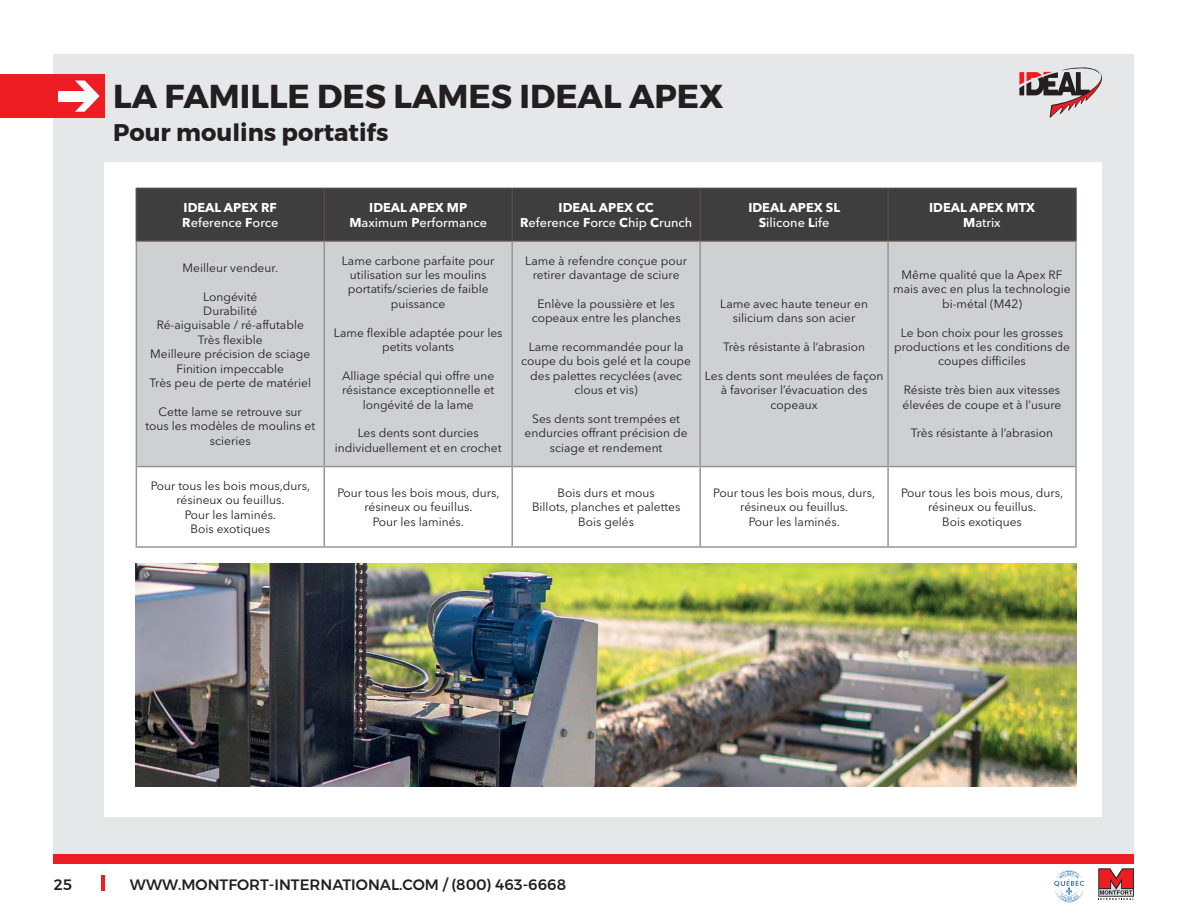
<style>
.page{position:relative;width:1188px;height:918px;background:#fff}
.page>*{position:absolute;margin:0;border:0;box-sizing:border-box;transform-origin:0 0}
.t1{font:700 33px "Montserrat";color:#231f20}
.t2{font:700 24px "Montserrat";color:#231f20}
.t3{font:500 15px "Montserrat";color:#231f20}
.t4{font:500 12.75px "Avenir Next LT Pro";color:#fff}
.t5{font:700 12.75px "Avenir Next LT Pro";color:#fff}
.t6{font:12px/14.4px "Avenir Next LT Pro";color:#231f20;text-align:center}
.s1{font-weight:700}
</style>
<div class="page">
<div style="left:54px;top:54px;width:1080px;height:800px;background:#e6e7e9"></div>
<div style="left:0;top:75px;width:105px;height:43px;background:#ee1d23"></div>
<div style="left:58px;top:91px;width:32px;height:11px;background:#fff"></div>
<svg style="left:75px;top:81px;width:25px;height:31px"></svg>
<div style="left:54px;top:855px;width:1080px;height:9px;background:#ee1d23"></div>
<svg style="left:1019px;top:67px;width:83px;height:51px"></svg>
<hr style="left:101px;top:875px;width:4px;height:16px;background:#ee1d23">
<svg style="left:1098px;top:868px;width:36px;height:32px"></svg>
<svg style="left:1054px;top:870px;width:30px;height:32px"></svg>
<div style="left:104px;top:162px;width:998px;height:654px;background:#fff"></div>
<img style="left:135px;top:564px;width:942px;height:222px">
<div style="left:137px;top:189px;width:938px;height:51px;background:#3e3e3f"></div>
<div style="left:137px;top:242px;width:938px;height:224px;background:#cfd0d2"></div>
<svg style="left:137px;top:467px;width:938px;height:79px"></svg>
<hr style="left:136px;top:188px;width:188px;height:1px;background:#524a47">
<hr style="left:136px;top:189px;width:1px;height:51px;background:#524a47">
<hr style="left:324px;top:188px;width:188px;height:1px;background:#524a47">
<hr style="left:324px;top:189px;width:1px;height:51px;background:#524a47">
<hr style="left:512px;top:188px;width:188px;height:1px;background:#524a47">
<hr style="left:511px;top:189px;width:2px;height:51px;background:#524a47">
<hr style="left:700px;top:188px;width:188px;height:1px;background:#524a47">
<hr style="left:699px;top:189px;width:2px;height:51px;background:#524a47">
<hr style="left:888px;top:188px;width:189px;height:1px;background:#524a47">
<hr style="left:887px;top:189px;width:2px;height:51px;background:#524a47">
<hr style="left:1075px;top:189px;width:2px;height:51px;background:#524a47">
<hr style="left:136px;top:240px;width:188px;height:2px;background:#524a47">
<hr style="left:324px;top:240px;width:188px;height:2px;background:#524a47">
<hr style="left:512px;top:240px;width:188px;height:2px;background:#524a47">
<hr style="left:700px;top:240px;width:188px;height:2px;background:#524a47">
<hr style="left:888px;top:240px;width:189px;height:2px;background:#524a47">
<hr style="left:136px;top:242px;width:1px;height:224px;background:#939598">
<hr style="left:324px;top:242px;width:1px;height:224px;background:#939598">
<hr style="left:511px;top:242px;width:2px;height:224px;background:#939598">
<hr style="left:699px;top:242px;width:2px;height:224px;background:#939598">
<hr style="left:887px;top:242px;width:2px;height:224px;background:#939598">
<hr style="left:1075px;top:242px;width:2px;height:224px;background:#939598">
<hr style="left:136px;top:466px;width:188px;height:1px;background:#939598">
<hr style="left:136px;top:467px;width:1px;height:79px;background:#939598">
<hr style="left:324px;top:466px;width:188px;height:1px;background:#939598">
<hr style="left:324px;top:467px;width:1px;height:79px;background:#939598">
<hr style="left:512px;top:466px;width:188px;height:1px;background:#939598">
<hr style="left:511px;top:467px;width:2px;height:79px;background:#939598">
<hr style="left:700px;top:466px;width:188px;height:1px;background:#939598">
<hr style="left:699px;top:467px;width:2px;height:79px;background:#939598">
<hr style="left:888px;top:466px;width:189px;height:1px;background:#939598">
<hr style="left:887px;top:467px;width:2px;height:79px;background:#939598">
<hr style="left:1075px;top:467px;width:2px;height:79px;background:#939598">
<hr style="left:136px;top:546px;width:188px;height:2px;background:#939598">
<hr style="left:324px;top:546px;width:188px;height:2px;background:#939598">
<hr style="left:512px;top:546px;width:188px;height:2px;background:#939598">
<hr style="left:700px;top:546px;width:188px;height:2px;background:#939598">
<hr style="left:888px;top:546px;width:189px;height:2px;background:#939598">
<p class="t1" style="left:113px;top:70px;width:612px">LA FAMILLE DES LAMES IDEAL APEX</p>
<p class="t2" style="left:113px;top:113px;width:277px">Pour moulins portatifs</p>
<p class="t5" style="left:184px;top:200px;width:95px">IDEAL APEX RF</p>
<p class="t4" style="left:182px;top:215px;width:98px"><span class="s1">R</span>eference <span class="s1">F</span>orce</p>
<p class="t6" style="left:183px;top:260px;width:97px">Meilleur vendeur.</p>
<p class="t6" style="left:203px;top:289px;width:56px">Longévité</p>
<p class="t6" style="left:203px;top:304px;width:55px">Durabilité</p>
<p class="t6" style="left:157px;top:318px;width:149px">Ré-aiguisable / ré-affutable</p>
<p class="t6" style="left:198px;top:332px;width:66px">Très flexible</p>
<p class="t6" style="left:150px;top:347px;width:162px">Meilleure précision de sciage</p>
<p class="t6" style="left:176px;top:361px;width:109px">Finition impeccable</p>
<p class="t6" style="left:150px;top:376px;width:163px">Très peu de perte de matériel</p>
<p class="t6" style="left:145px;top:404px;width:171px">Cette lame se retrouve sur tous les modèles de moulins et scieries</p>
<p class="t6" style="left:151px;top:478px;width:161px">Pour tous les bois mous,durs, résineux ou feuillus.</p>
<p class="t6" style="left:185px;top:507px;width:93px">Pour les laminés.</p>
<p class="t6" style="left:190px;top:521px;width:81px">Bois exotiques</p>
<p class="t5" style="left:369px;top:200px;width:99px">IDEAL APEX MP</p>
<p class="t4" style="left:349px;top:215px;width:139px"><span class="s1">M</span>aximum <span class="s1">P</span>erformance</p>
<p class="t6" style="left:342px;top:253px;width:154px">Lame carbone parfaite pour utilisation sur les moulins portatifs/scieries de faible puissance</p>
<p class="t6" style="left:334px;top:325px;width:170px">Lame flexible adaptée pour les petits volants</p>
<p class="t6" style="left:342px;top:368px;width:154px">Alliage spécial qui offre une résistance exceptionnelle et longévité de la lame</p>
<p class="t6" style="left:335px;top:426px;width:168px">Les dents sont durcies individuellement et en crochet</p>
<p class="t6" style="left:337px;top:485px;width:164px">Pour tous les bois mous, durs, résineux ou feuillus.</p>
<p class="t6" style="left:373px;top:514px;width:93px">Pour les laminés.</p>
<p class="t5" style="left:559px;top:200px;width:97px">IDEAL APEX CC</p>
<p class="t4" style="left:520px;top:215px;width:174px"><span class="s1">R</span>eference <span class="s1">F</span>orce <span class="s1">C</span>hip <span class="s1">C</span>runch</p>
<p class="t6" style="left:525px;top:253px;width:163px">Lame à refendre conçue pour retirer davantage de sciure</p>
<p class="t6" style="left:532px;top:296px;width:150px">Enlève la poussière et les copeaux entre les planches</p>
<p class="t6" style="left:521px;top:340px;width:171px">Lame recommandée pour la coupe du bois gelé et la coupe des palettes recyclées (avec clous et vis)</p>
<p class="t6" style="left:525px;top:412px;width:165px">Ses dents sont trempées et endurcies offrant précision de sciage et rendement</p>
<p class="t6" style="left:557px;top:485px;width:99px">Bois durs et mous</p>
<p class="t6" style="left:532px;top:500px;width:150px">Billots, planches et palettes</p>
<p class="t6" style="left:578px;top:514px;width:57px">Bois gelés</p>
<p class="t5" style="left:748px;top:200px;width:93px">IDEAL APEX SL</p>
<p class="t4" style="left:759px;top:215px;width:72px"><span class="s1">S</span>ilicone <span class="s1">L</span>ife</p>
<p class="t5" style="left:929px;top:200px;width:108px">IDEAL APEX MTX</p>
<p class="t4" style="left:963px;top:215px;width:39px"><span class="s1">M</span>atrix</p>
<p class="t6" style="left:720px;top:296px;width:149px">Lame avec haute teneur en silicium dans son acier</p>
<p class="t6" style="left:723px;top:340px;width:144px">Très résistante à l’abrasion</p>
<p class="t6" style="left:705px;top:368px;width:180px">Les dents sont meulées de façon à favoriser l’évacuation des copeaux</p>
<p class="t6" style="left:893px;top:268px;width:179px">Même qualité que la Apex RF mais avec en plus la technologie bi-métal (M42)</p>
<p class="t6" style="left:894px;top:325px;width:177px">Le bon choix pour les grosses productions et les conditions de coupes difficiles</p>
<p class="t6" style="left:903px;top:383px;width:160px;text-align:left">Résiste très bien aux vitesses élevées de coupe et à l’usure</p>
<p class="t6" style="left:911px;top:426px;width:144px">Très résistante à l’abrasion</p>
<p class="t6" style="left:713px;top:485px;width:164px">Pour tous les bois mous, durs, résineux ou feuillus.</p>
<p class="t6" style="left:749px;top:514px;width:93px">Pour les laminés.</p>
<p class="t6" style="left:901px;top:485px;width:164px">Pour tous les bois mous, durs, résineux ou feuillus.</p>
<p class="t6" style="left:942px;top:514px;width:81px">Bois exotiques</p>
<p class="t3" style="left:54px;top:873px;width:20px">25</p>
<p class="t3" style="left:130px;top:873px;width:438px">WWW.MONTFORT-INTERNATIONAL.COM / (800) 463-6668</p>
</div>
